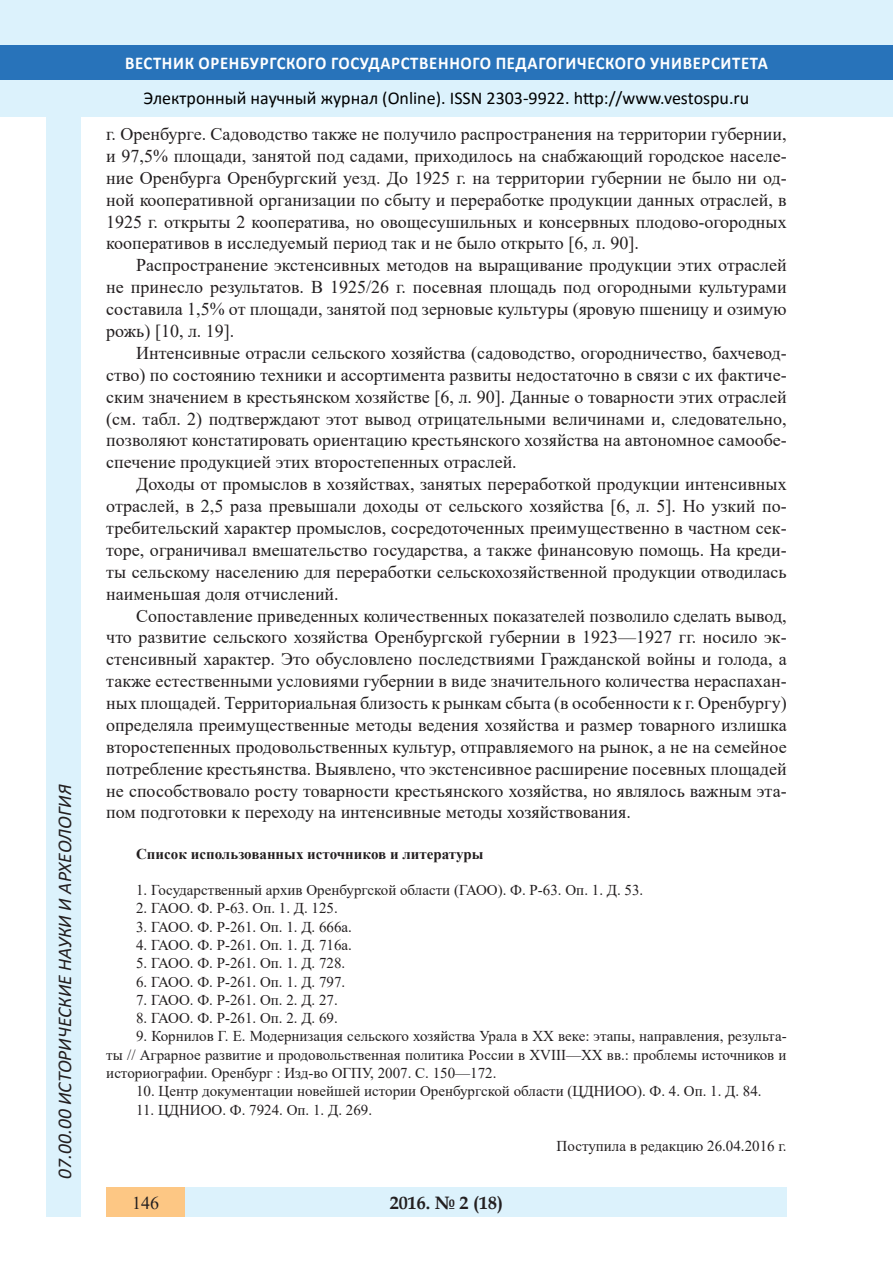
<style>
.page{position:relative;width:893px;height:1263px;background:#fff}
.page>*{position:absolute;margin:0;border:0;box-sizing:border-box;transform-origin:0 0}
.t1{font:italic 19.5px "Calibri";color:#231f20}
.Стиль2{font:18px/21.9px "Times New Roman";color:#231f20;text-align:justify}
.t2{font:18px "Calibri";color:#000}
.t3{font:700 18px "Calibri";letter-spacing:.04em;color:#fff;scale:.93 1}
.t4{font:700 18px "Book Antiqua";color:#231f20}
.литература{font:15px/18.3px "Times New Roman";color:#231f20;text-align:justify}
.литература-2{font:700 15px "Times New Roman";color:#231f20}
</style>
<div class="page">
<div style="left:0;top:0;width:893px;height:116px;background:#dcf2fc"></div>
<div style="left:0;top:45px;width:893px;height:34px;background:#2873ba"></div>
<div style="left:106px;top:1188px;width:681px;height:29px;background:#dcf2fc"></div>
<div style="left:106px;top:1188px;width:79px;height:29px;background:#fdc784"></div>
<div style="left:47px;top:116px;width:34px;height:1101px;background:#dcf2fc"></div>
<p class="t1" style="left:51px;top:1179px;width:395px;rotate:-90deg">07.00.00 ИСТОРИЧЕСКИЕ НАУКИ И АРХЕОЛОГИЯ</p>
<p class="t1" style="left:51px;top:1105px;width:206px;rotate:-90deg">БИОЛОГИЧЕСКИЕ НАУКИ</p>
<p class="t1" style="left:51px;top:1169px;width:11px;rotate:-90deg">3</p>
<p class="t3" style="left:125px;top:50px;width:693px">ВЕСТНИК ОРЕНБУРГСКОГО ГОСУДАРСТВЕННОГО ПЕДАГОГИЧЕСКОГО УНИВЕРСИТЕТА</p>
<p class="t2" style="left:144px;top:85px;width:607px">Электронный научный журнал (Online). ISSN 2303-9922. http://www.vestospu.ru</p>
<p class="t2" style="left:583px;top:85px;width:13px">t</p>
<p class="Стиль2" style="left:106px;top:122px;width:682px">г. Оренбурге. Садоводство также не получило распространения на территории губернии, и 97,5% площади, занятой под садами, приходилось на снабжающий городское населе&shy;ние Оренбурга Оренбургский уезд. До 1925 г. на территории губернии не было ни од&shy;ной кооперативной организации по сбыту и переработке продукции данных отраслей, в 1925 г. открыты 2 кооператива, но овощесушильных и консервных плодово-огородных кооперативов в исследуемый период так и не было открыто [6, л. 90].</p>
<p class="Стиль2" style="left:106px;top:254px;width:682px;text-indent:30px">Распространение экстенсивных методов на выращивание продукции этих отраслей не принесло результатов. В 1925/26 г. посевная площадь под огородными культурами составила 1,5% от площади, занятой под зерновые культуры (яровую пшеницу и озимую рожь) [10, л. 19].</p>
<p class="Стиль2" style="left:106px;top:341px;width:682px;text-indent:30px">Интенсивные отрасли сельского хозяйства (садоводство, огородничество, бахчевод&shy;ство) по состоянию техники и ассортимента развиты недостаточно в связи с их фактиче&shy;ским значением в крестьянском хозяйстве [6, л. 90]. Данные о товарности этих отраслей (см. табл. 2) подтверждают этот вывод отрицательными величинами и, следовательно, позволяют констатировать ориентацию крестьянского хозяйства на автономное самообе&shy;спечение продукцией этих второстепенных отраслей.</p>
<p class="Стиль2" style="left:106px;top:473px;width:682px;text-indent:30px">Доходы от промыслов в хозяйствах, занятых переработкой продукции интенсивных отраслей, в 2,5 раза превышали доходы от сельского хозяйства [6, л. 5]. Но узкий по&shy;требительский характер промыслов, сосредоточенных преимущественно в частном сек&shy;торе, ограничивал вмешательство государства, а также финансовую помощь. На креди&shy;ты сельскому населению для переработки сельскохозяйственной продукции отводилась наименьшая доля отчислений.</p>
<p class="Стиль2" style="left:106px;top:604px;width:682px;text-indent:30px">Сопоставление приведенных количественных показателей позволило сделать вывод, что развитие сельского хозяйства Оренбургской губернии в 1923—1927 гг. носило эк&shy;стенсивный характер. Это обусловлено последствиями Гражданской войны и голода, а также естественными условиями губернии в виде значительного количества нераспахан&shy;ных площадей. Территориальная близость к рынкам сбыта (в особенности к г. Оренбургу) определяла преимущественные методы ведения хозяйства и размер товарного излишка второстепенных продовольственных культур, отправляемого на рынок, а не на семейное потребление крестьянства. Выявлено, что экстенсивное расширение посевных площадей не способствовало росту товарности крестьянского хозяйства, но являлось важным эта&shy;пом подготовки к переходу на интенсивные методы хозяйствования.</p>
<p class="литература-2" style="left:136px;top:843px;width:349px">Список использованных источников и литературы</p>
<p class="литература" style="left:136px;top:880px;width:509px">1. Государственный архив Оренбургской области (ГАОО). Ф. Р-63. Оп. 1. Д. 53.</p>
<p class="литература" style="left:136px;top:899px;width:203px">2. ГАОО. Ф. Р-63. Оп. 1. Д. 125.</p>
<p class="литература" style="left:136px;top:917px;width:217px">3. ГАОО. Ф. Р-261. Оп. 1. Д. 666а.</p>
<p class="литература" style="left:136px;top:935px;width:217px">4. ГАОО. Ф. Р-261. Оп. 1. Д. 716а.</p>
<p class="литература" style="left:136px;top:954px;width:211px">5. ГАОО. Ф. Р-261. Оп. 1. Д. 728.</p>
<p class="литература" style="left:136px;top:972px;width:211px">6. ГАОО. Ф. Р-261. Оп. 1. Д. 797.</p>
<p class="литература" style="left:136px;top:990px;width:203px">7. ГАОО. Ф. Р-261. Оп. 2. Д. 27.</p>
<p class="литература" style="left:136px;top:1008px;width:203px">8. ГАОО. Ф. Р-261. Оп. 2. Д. 69.</p>
<p class="литература" style="left:106px;top:1027px;width:682px;text-indent:30px">9. Корнилов Г. Е. Модернизация сельского хозяйства Урала в XX веке: этапы, направления, результа&shy;ты // Аграрное развитие и продовольственная политика России в XVIII—XX вв.: проблемы источников и историографии. Оренбург : Изд-во ОГПУ, 2007. С. 150—172.</p>
<p class="литература" style="left:136px;top:1082px;width:627px">10. Центр документации новейшей истории Оренбургской области (ЦДНИОО). Ф. 4. Оп. 1. Д. 84.</p>
<p class="литература" style="left:136px;top:1100px;width:238px">11. ЦДНИОО. Ф. 7924. Оп. 1. Д. 269.</p>
<p class="литература" style="left:557px;top:1136px;width:232px">Поступила в редакцию 26.04.2016 г.</p>
<p class="Стиль2" style="left:132px;top:1191px;width:28px">146</p>
<p class="t4" style="left:390px;top:1190px;width:115px">2016. № 2 (18)</p>
</div>
